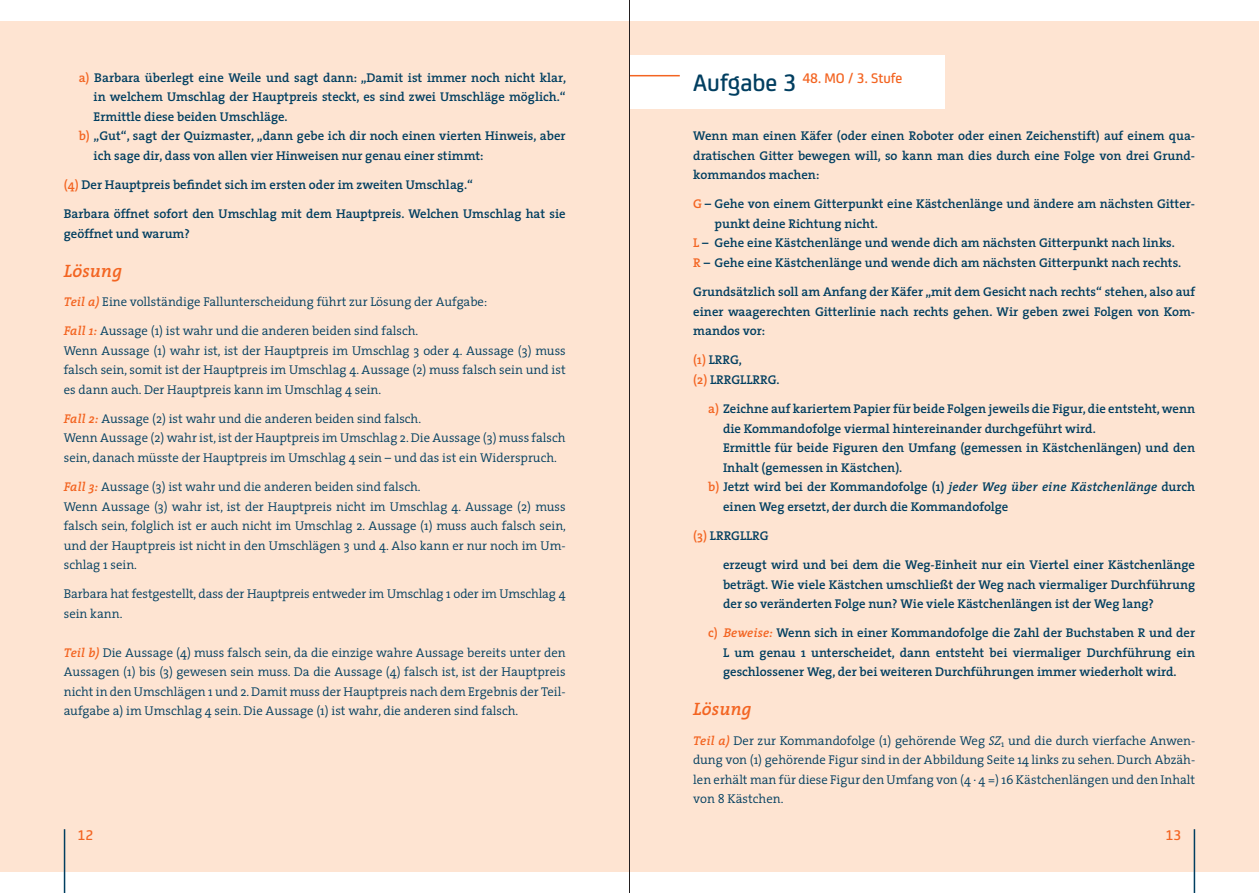
<style>
.page{position:relative;width:1259px;height:893px;background:#fff}
.page>*{position:absolute;margin:0;border:0;box-sizing:border-box;transform-origin:0 0}
.t1{font:italic 600 18px "The Serif";letter-spacing:.01em;color:#f36421}
.t2{font:500 15px "FS Joey";color:#f36421}
.t3{font:500 14.85px "FS Joey";color:#f36421}
.t4{font:600 12.75px/19.5px "The Serif";color:#003e60;text-align:justify}
.t5{font:300 12.75px/19.5px "The Serif";color:#003e60}
.s1{color:#f36421}
.s2{font-weight:600;font-style:italic;color:#f36421}
.s3{font-size:25.5px;color:#003e60}
.s4{font-style:italic}
.s5{font-style:italic;color:#f36421}
</style>
<div class="page">
<div style="left:0;top:21px;width:629px;height:851px;background:#fee4d2"></div>
<div style="left:629px;top:21px;width:630px;height:851px;background:#fee4d2"></div>
<hr style="left:1193px;top:829px;width:2px;height:64px;background:#003e60">
<div style="left:629px;top:55px;width:315px;height:54px;background:#fff"></div>
<hr style="left:629px;top:75px;width:51px;height:1px;background:#f36421">
<hr style="left:64px;top:829px;width:1px;height:64px;background:#003e60">
<hr style="left:629px;top:0;width:1px;height:893px;background:#231f20">
<p class="t4" style="left:79px;top:67px;width:489px"><span class="s1">a)</span> Barbara überlegt eine Weile und sagt dann: „Damit ist immer noch nicht klar,</p>
<p class="t4" style="left:94px;top:87px;width:474px">in welchem Umschlag der Hauptpreis steckt, es sind zwei Umschläge möglich.“</p>
<p class="t4" style="left:94px;top:106px;width:196px">Ermittle diese beiden Umschläge.</p>
<p class="t4" style="left:79px;top:126px;width:488px"><span class="s1">b)</span> „Gut“, sagt der Quizmaster, „dann gebe ich dir noch einen vierten Hinweis, aber</p>
<p class="t4" style="left:94px;top:145px;width:391px">ich sage dir, dass von allen vier Hinweisen nur genau einer stimmt:</p>
<p class="t4" style="left:64px;top:174px;width:411px"><span class="s1">(4)</span> Der Hauptpreis befindet sich im ersten oder im zweiten Umschlag.“</p>
<p class="t4" style="left:64px;top:204px;width:503px">Barbara öffnet sofort den Umschlag mit dem Hauptpreis. Welchen Umschlag hat sie geöffnet und warum?</p>
<h1 class="t1" style="left:64px;top:256px;width:60px">Lösung</h1>
<p class="t5" style="left:64px;top:291px;width:425px"><span class="s2">Teil a)</span> Eine vollständige Fallunterscheidung führt zur Lösung der Aufgabe:</p>
<p class="t5" style="left:64px;top:321px;width:503px"><span class="s2">Fall 1:</span> Aussage (1) ist wahr und die anderen beiden sind falsch.<br>Wenn Aussage (1) wahr ist, ist der Hauptpreis im Umschlag 3 oder 4. Aussage (3) muss falsch sein, somit ist der Hauptpreis im Umschlag 4. Aussage (2) muss falsch sein und ist es dann auch. Der Hauptpreis kann im Umschlag 4 sein.</p>
<p class="t5" style="left:64px;top:408px;width:503px"><span class="s2">Fall 2:</span> Aussage (2) ist wahr und die anderen beiden sind falsch.<br>Wenn Aussage (2) wahr ist, ist der Hauptpreis im Umschlag 2. Die Aussage (3) muss falsch sein, danach müsste der Hauptpreis im Umschlag 4 sein – und das ist ein Widerspruch.</p>
<p class="t5" style="left:64px;top:477px;width:504px"><span class="s2">Fall 3:</span> Aussage (3) ist wahr und die anderen beiden sind falsch.<br>Wenn Aussage (3) wahr ist, ist der Hauptpreis nicht im Umschlag 4. Aussage (2) muss falsch sein, folglich ist er auch nicht im Umschlag 2. Aussage (1) muss auch falsch sein, und der Hauptpreis ist nicht in den Umschlägen 3 und 4. Also kann er nur noch im Um&shy;schlag 1 sein.</p>
<p class="t5" style="left:64px;top:584px;width:503px">Barbara hat festgestellt, dass der Hauptpreis entweder im Umschlag 1 oder im Umschlag 4 sein kann.</p>
<p class="t5" style="left:64px;top:642px;width:503px;text-align:justify"><span class="s2">Teil b)</span> Die Aussage (4) muss falsch sein, da die einzige wahre Aussage bereits unter den Aussagen (1) bis (3) gewesen sein muss. Da die Aussage (4) falsch ist, ist der Hauptpreis nicht in den Umschlägen 1 und 2. Damit muss der Hauptpreis nach dem Ergebnis der Teil&shy;aufgabe a) im Umschlag 4 sein. Die Aussage (1) ist wahr, die anderen sind falsch.</p>
<p class="t3" style="left:693px;top:67px;width:211px"><span class="s3">Aufgabe 3</span> 48. MO / 3. Stufe</p>
<p class="t4" style="left:693px;top:126px;width:503px">Wenn man einen Käfer (oder einen Roboter oder einen Zeichenstift) auf einem qua&shy;dratischen Gitter bewegen will, so kann man dies durch eine Folge von drei Grund&shy;kommandos machen:</p>
<p class="t4" style="left:693px;top:194px;width:503px"><span class="s1">G</span> – Gehe von einem Gitterpunkt eine Kästchenlänge und ändere am nächsten Gitter-</p>
<p class="t4" style="left:714px;top:213px;width:165px">punkt deine Richtung nicht.</p>
<p class="t4" style="left:693px;top:233px;width:483px"><span class="s1">L</span> – Gehe eine Kästchenlänge und wende dich am nächsten Gitterpunkt nach links.</p>
<p class="t4" style="left:693px;top:252px;width:489px"><span class="s1">R</span> – Gehe eine Kästchenlänge und wende dich am nächsten Gitterpunkt nach rechts.</p>
<p class="t4" style="left:693px;top:282px;width:503px">Grundsätzlich soll am Anfang der Käfer „mit dem Gesicht nach rechts“ stehen, also auf einer waagerechten Gitterlinie nach rechts gehen. Wir geben zwei Folgen von Kom&shy;mandos vor:</p>
<p class="t4" style="left:693px;top:350px;width:88px"><span class="s1">(1)</span> LRRG,<br><span class="s1">(2)</span> LRRGLLRRG.</p>
<p class="t4" style="left:708px;top:399px;width:488px"><span class="s1">a)</span> Zeichne auf kariertem Papier für beide Folgen jeweils die Figur, die entsteht, wenn</p>
<p class="t4" style="left:723px;top:418px;width:374px">die Kommandofolge viermal hintereinander durchgeführt wird.</p>
<p class="t4" style="left:723px;top:438px;width:474px">Ermittle für beide Figuren den Umfang (gemessen in Kästchenlängen) und den</p>
<p class="t4" style="left:723px;top:457px;width:181px">Inhalt (gemessen in Kästchen).</p>
<p class="t4" style="left:708px;top:477px;width:488px"><span class="s1">b)</span> Jetzt wird bei der Kommandofolge (1) <span class="s4">jeder Weg über eine Kästchenlänge</span> durch</p>
<p class="t4" style="left:723px;top:496px;width:287px">einen Weg ersetzt, der durch die Kommandofolge</p>
<p class="t4" style="left:693px;top:525px;width:77px"><span class="s1">(3)</span> LRRGLLRG</p>
<p class="t4" style="left:723px;top:555px;width:473px">erzeugt wird und bei dem die Weg-Einheit nur ein Viertel einer Kästchenlänge beträgt. Wie viele Kästchen umschließt der Weg nach viermaliger Durchführung der so veränderten Folge nun? Wie viele Kästchenlängen ist der Weg lang?</p>
<p class="t4" style="left:723px;top:623px;width:473px;text-indent:-15px"><span class="s1">c)</span> <span class="s5">Beweise:</span> Wenn sich in einer Kommandofolge die Zahl der Buchstaben R und der L um genau 1 unterscheidet, dann entsteht bei viermaliger Durchführung ein geschlossener Weg, der bei weiteren Durchführungen immer wiederholt wird.</p>
<h1 class="t1" style="left:693px;top:694px;width:60px">Lösung</h1>
<p class="t5" style="left:693px;top:730px;width:503px;text-align:justify"><span class="s2">Teil a)</span> Der zur Kommandofolge (1) gehörende Weg <span class="s4">SZ</span><sub>1</sub> und die durch vierfache Anwen&shy;dung von (1) gehörende Figur sind in der Abbildung Seite 14 links zu sehen. Durch Abzäh&shy;len erhält man für diese Figur den Umfang von (4 · 4 =) 16 Kästchenlängen und den Inhalt von 8 Kästchen.</p>
<p class="t2" style="left:78px;top:824px;width:17px">12</p>
<p class="t2" style="left:1165px;top:824px;width:17px">13</p>
</div>
